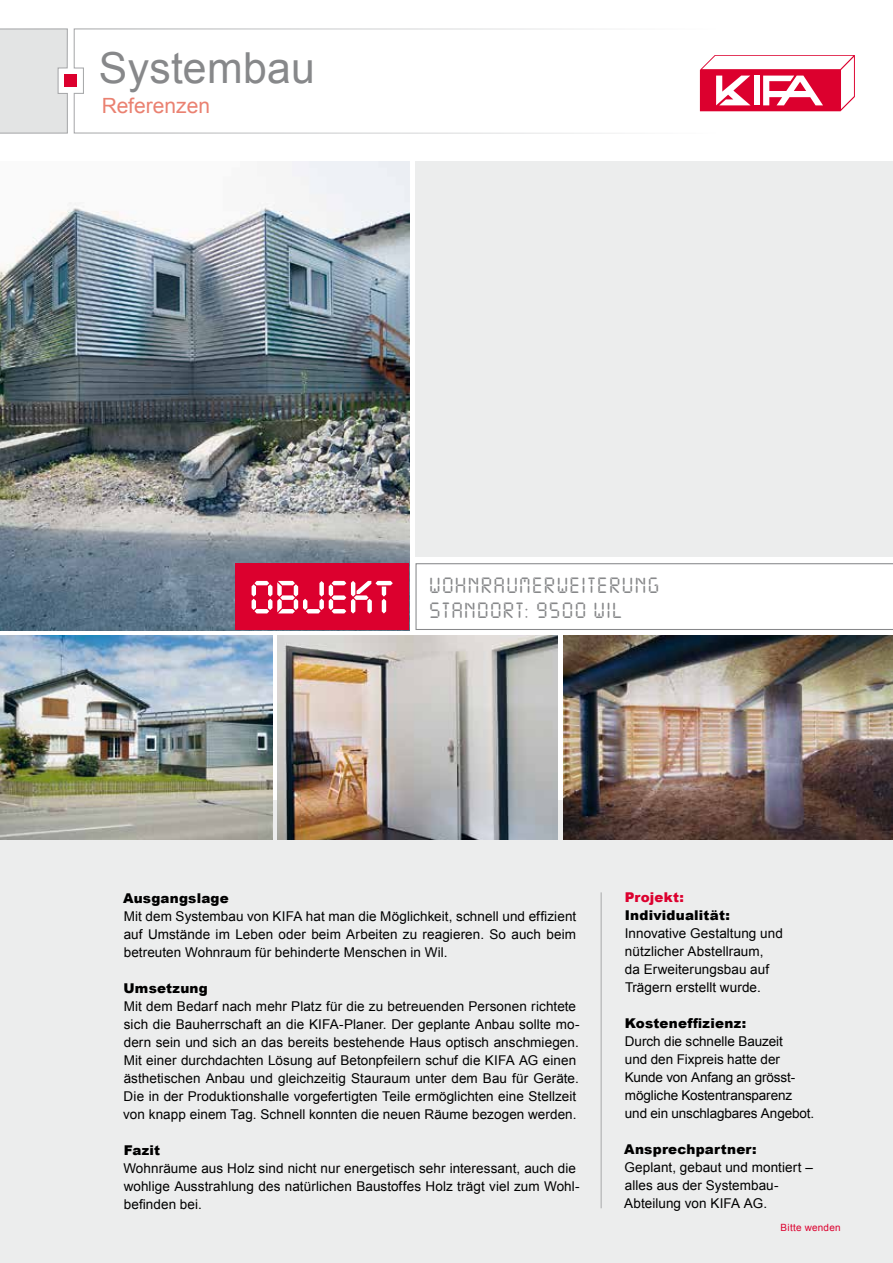
<style>
.page{position:relative;width:893px;height:1263px;background:#fff}
.page>*{position:absolute;margin:0;border:0;box-sizing:border-box;transform-origin:0 0}
.t1{font:54px "Digital ICG";letter-spacing:-.01em;color:#fff}
.t2{font:42.75px "Arial";letter-spacing:.005em;color:#87888a}
.t3{font:21px "Arial";color:#ea8171}
.t4{font:19.5px/25.5px "Digital ICG";letter-spacing:.1em;color:#87888a}
.t5{font:13.5px/18px "Arial";letter-spacing:.005em;color:#000}
.t6{font:900 13.5px "Arial";letter-spacing:.015em;color:#000}
.t7{font:900 13.5px "Arial";letter-spacing:.015em;color:#dc002e}
.t8{font:9.9px "Arial";letter-spacing:.025em;color:#dc002e}
</style>
<div class="page">
<svg style="left:73px;top:28px;width:645px;height:106px"></svg>
<img style="left:0;top:162px;width:409px;height:468px">
<div style="left:235px;top:563px;width:174px;height:67px;background:#dc002e"></div>
<svg style="left:700px;top:55px;width:155px;height:56px"></svg>
<svg style="left:0;top:28px;width:68px;height:106px;background:#e1e2e2"></svg>
<div style="left:0;top:800px;width:893px;height:463px;background:#eceded"></div>
<hr style="left:601px;top:892px;width:1px;height:316px;background:#a7a8aa">
<img style="left:277px;top:636px;width:281px;height:204px">
<img style="left:563px;top:636px;width:330px;height:204px">
<img style="left:0;top:636px;width:272px;height:204px">
<div style="left:64px;top:74px;width:13px;height:13px;background:#dc002e"></div>
<div style="left:415px;top:162px;width:478px;height:395px;background:#eceded"></div>
<svg style="left:415px;top:563px;width:478px;height:67px"></svg>
<h2 class="t2" style="left:99px;top:40px;width:217px">Systembau</h2>
<h3 class="t3" style="left:102px;top:91px;width:110px">Referenzen</h3>
<h1 class="t1" style="left:249px;top:556px;width:147px">objekt</h1>
<h3 class="t4" style="left:429px;top:572px;width:231px">WOHNRAUMERWEITERUNG<br>STANDORT: 9500 WIL</h3>
<p class="t6" style="left:123px;top:888px;width:107px">Ausgangslage</p>
<p class="t5" style="left:124px;top:907px;width:454px;text-align:justify">Mit dem Systembau von KIFA hat man die Möglichkeit, schnell und effizient auf Umstände im Leben oder beim Arbeiten zu reagieren. So auch beim betreuten Wohnraum für behinderte Menschen in Wil.</p>
<p class="t6" style="left:124px;top:978px;width:86px">Umsetzung</p>
<p class="t5" style="left:123px;top:997px;width:458px">Mit dem Bedarf nach mehr Platz für die zu betreuenden Personen richtete sich die Bauherrschaft an die KIFA-Planer. Der geplante Anbau sollte mo&shy;dern sein und sich an das bereits bestehende Haus optisch anschmiegen.<br>Mit einer durchdachten Lösung auf Betonpfeilern schuf die KIFA AG einen ästhetischen Anbau und gleichzeitig Stauraum unter dem Bau für Geräte.<br>Die in der Produktionshalle vorgefertigten Teile ermöglichten eine Stellzeit von knapp einem Tag. Schnell konnten die neuen Räume bezogen werden.</p>
<p class="t6" style="left:124px;top:1140px;width:38px">Fazit</p>
<p class="t5" style="left:123px;top:1159px;width:458px">Wohnräume aus Holz sind nicht nur energetisch sehr interessant, auch die wohlige Ausstrahlung des natürlichen Baustoffes Holz trägt viel zum Wohl&shy;befinden bei.</p>
<p class="t7" style="left:625px;top:887px;width:61px">Projekt:</p>
<p class="t6" style="left:625px;top:905px;width:107px">Individualität:</p>
<p class="t5" style="left:625px;top:924px;width:160px">Innovative Gestaltung und nützlicher Abstellraum,<br>da Erweiterungsbau auf<br>Trägern erstellt wurde.</p>
<p class="t6" style="left:625px;top:1013px;width:123px">Kosteneffizienz:</p>
<p class="t5" style="left:625px;top:1032px;width:191px">Durch die schnelle Bauzeit<br>und den Fixpreis hatte der<br>Kunde von Anfang an grösst&shy;mögliche Kostentransparenz und ein unschlagbares Angebot.</p>
<p class="t6" style="left:624px;top:1139px;width:134px">Ansprechpartner:</p>
<p class="t5" style="left:624px;top:1158px;width:190px">Geplant, gebaut und montiert – alles aus der Systembau-<br>Abteilung von KIFA AG.</p>
<p class="t8" style="left:781px;top:1221px;width:62px">Bitte wenden</p>
</div>
